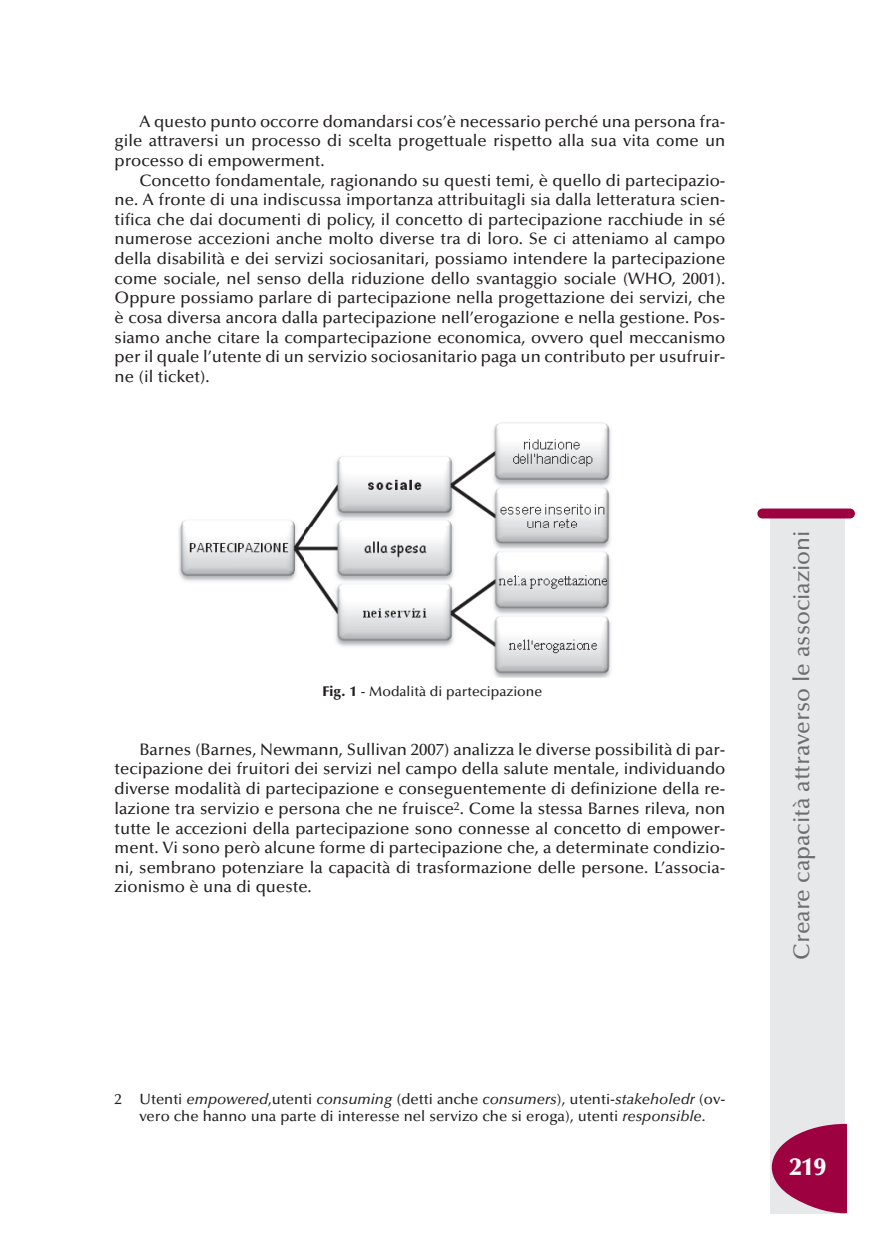
<style>
.page{position:relative;width:869px;height:1241px;background:#fff}
.page>*{position:absolute;margin:0;border:0;box-sizing:border-box;transform-origin:0 0}
.t1{font:900 24.5px "Optima";color:#fff}
.t2{font:500 22.75px "Optima";color:#6c6d70}
.t3{font:500 16.62px/19.6px "Optima";color:#231f20;text-align:justify}
.t4{font:500 14.88px/17.8px "Optima";color:#231f20;text-align:center}
.t5{font:500 14px "Optima";color:#231f20}
.s1{font-weight:900}
.s2{font-style:italic}
</style>
<div class="page">
<div style="left:770px;top:516px;width:74px;height:697px;background:#e7e8e9"></div>
<div style="left:757px;top:508px;width:97px;height:10px;background:#9d0140;border-radius:5px"></div>
<svg style="left:771px;top:1123px;width:76px;height:89px"></svg>
<img style="left:179px;top:422px;width:432px;height:255px">
<p class="t3" style="left:115px;top:113px;width:612px;text-indent:25px">A questo punto occorre domandarsi cos’è necessario perché una persona fra&shy;gile attraversi un processo di scelta progettuale rispetto alla sua vita come un processo di empowerment.</p>
<p class="t3" style="left:115px;top:172px;width:612px;text-indent:25px">Concetto fondamentale, ragionando su questi temi, è quello di partecipazio&shy;ne. A fronte di una indiscussa importanza attribuitagli sia dalla letteratura scien&shy;tifica che dai documenti di policy, il concetto di partecipazione racchiude in sé numerose accezioni anche molto diverse tra di loro. Se ci atteniamo al campo della disabilità e dei servizi sociosanitari, possiamo intendere la partecipazione come sociale, nel senso della riduzione dello svantaggio sociale (WHO, 2001).<br>Oppure possiamo parlare di partecipazione nella progettazione dei servizi, che è cosa diversa ancora dalla partecipazione nell’erogazione e nella gestione. Pos&shy;siamo anche citare la compartecipazione economica, ovvero quel meccanismo per il quale l’utente di un servizio sociosanitario paga un contributo per usufruir&shy;ne (il ticket).</p>
<p class="t5" style="left:322px;top:685px;width:221px"><span class="s1">Fig. 1</span> - Modalità di partecipazione</p>
<p class="t3" style="left:114px;top:740px;width:612px;text-indent:25px">Barnes (Barnes, Newmann, Sullivan 2007) analizza le diverse possibilità di par&shy;tecipazione dei fruitori dei servizi nel campo della salute mentale, individuando diverse modalità di partecipazione e conseguentemente di definizione della re&shy;lazione tra servizio e persona che ne fruisce<sup>2</sup>. Come la stessa Barnes rileva, non tutte le accezioni della partecipazione sono connesse al concetto di empower&shy;ment. Vi sono però alcune forme di partecipazione che, a determinate condizio&shy;ni, sembrano potenziare la capacità di trasformazione delle persone. L’associa&shy;zionismo è una di queste.</p>
<p class="t4" style="left:115px;top:1090px;width:612px">2 Utenti <span class="s2">empowered</span>,utenti <span class="s2">consuming</span> (detti anche <span class="s2">consumers</span>), utenti-<span class="s2">stakeholedr</span> (ov&shy;vero che hanno una parte di interesse nel servizo che si eroga), utenti <span class="s2">responsible</span>.</p>
<h2 class="t2" style="left:792px;top:959px;width:430px;rotate:-90deg">Creare capacità attraverso le associazioni</h2>
<h1 class="t1" style="left:789px;top:1156px;width:38px">219</h1>
</div>
